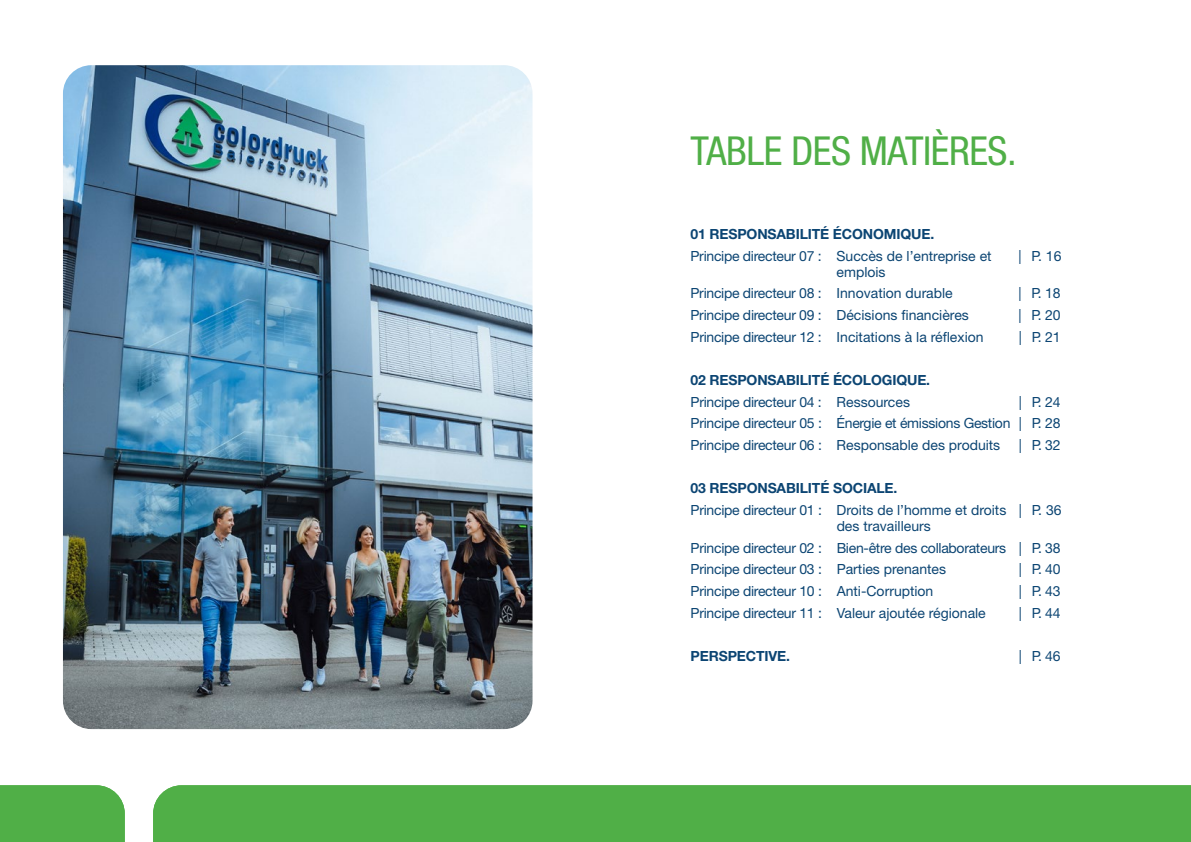
<style>
.page{position:relative;width:1191px;height:842px;background:#fff}
.page>*{position:absolute;margin:0;border:0;box-sizing:border-box;transform-origin:0 0}
.t1{font:condensed 40px "Helvetica Neue LT Std";letter-spacing:-.01em;color:#50af47}
.t2{font:14px/21.7px "Helvetica Neue LT Std";letter-spacing:-.02em;color:#0c4573;text-align:justify}
.t3{font:14px/21.7px "Helvetica Neue LT Std";color:#0c4573}
.t4{font:700 14px "Helvetica Neue LT Std";letter-spacing:-.01em;color:#0c4573}
</style>
<div class="page">
<img style="left:63px;top:65px;width:469px;height:664px">
<div style="left:153px;top:785px;width:1038px;height:57px;background:#50af47"></div>
<div style="left:0;top:785px;width:125px;height:57px;background:#50af47"></div>
<h1 class="t1" style="left:690px;top:127px;width:328px">TABLE DES MATIÈRES.</h1>
<p class="t4" style="left:690px;top:225px;width:245px">01 RESPONSABILITÉ ÉCONOMIQUE.</p>
<p class="t2" style="left:690px;top:245px;width:303px">Principe directeur 07 : Succès de l’entreprise et</p>
<p class="t2" style="left:1018px;top:245px;width:44px">| P. 16</p>
<p class="t3" style="left:690px;top:261px;width:264px;text-indent:146px">emplois<br>Principe directeur 08 : Innovation durable</p>
<p class="t2" style="left:1018px;top:282px;width:43px">| P. 18</p>
<p class="t2" style="left:690px;top:304px;width:280px">Principe directeur 09 : Décisions financières</p>
<p class="t2" style="left:1018px;top:304px;width:43px">| P. 20</p>
<p class="t2" style="left:690px;top:326px;width:295px">Principe directeur 12 : Incitations à la réflexion</p>
<p class="t2" style="left:1018px;top:326px;width:43px">| P. 21</p>
<p class="t4" style="left:690px;top:371px;width:241px">02 RESPONSABILITÉ ÉCOLOGIQUE.</p>
<p class="t2" style="left:690px;top:391px;width:221px">Principe directeur 04 : Ressources</p>
<p class="t2" style="left:690px;top:391px;width:371px;text-indent:328px">| P. 24<br>Principe directeur 05 : Énergie et émissions Gestion | P. 28<br>Principe directeur 06 : Responsable des produits</p>
<p class="t2" style="left:1018px;top:434px;width:43px">| P. 32</p>
<p class="t4" style="left:690px;top:480px;width:208px">03 RESPONSABILITÉ SOCIALE.</p>
<p class="t3" style="left:836px;top:502px;width:226px;line-height:16px;text-indent:-146px">Principe directeur 01 : Droits de l’homme et droits | P. 36 des travailleurs</p>
<p class="t2" style="left:690px;top:537px;width:371px">Principe directeur 02 : Bien-être des collaborateurs | P. 38<br>Principe directeur 03 : Parties prenantes</p>
<p class="t2" style="left:1018px;top:558px;width:43px">| P. 40</p>
<p class="t2" style="left:690px;top:580px;width:244px">Principe directeur 10 : Anti-Corruption</p>
<p class="t2" style="left:1018px;top:580px;width:43px">| P. 43</p>
<p class="t2" style="left:690px;top:602px;width:297px">Principe directeur 11 : Valeur ajoutée régionale</p>
<p class="t2" style="left:1018px;top:602px;width:43px">| P. 44</p>
<p class="t4" style="left:690px;top:647px;width:101px">PERSPECTIVE.</p>
<p class="t2" style="left:1018px;top:645px;width:43px">| P. 46</p>
</div>
